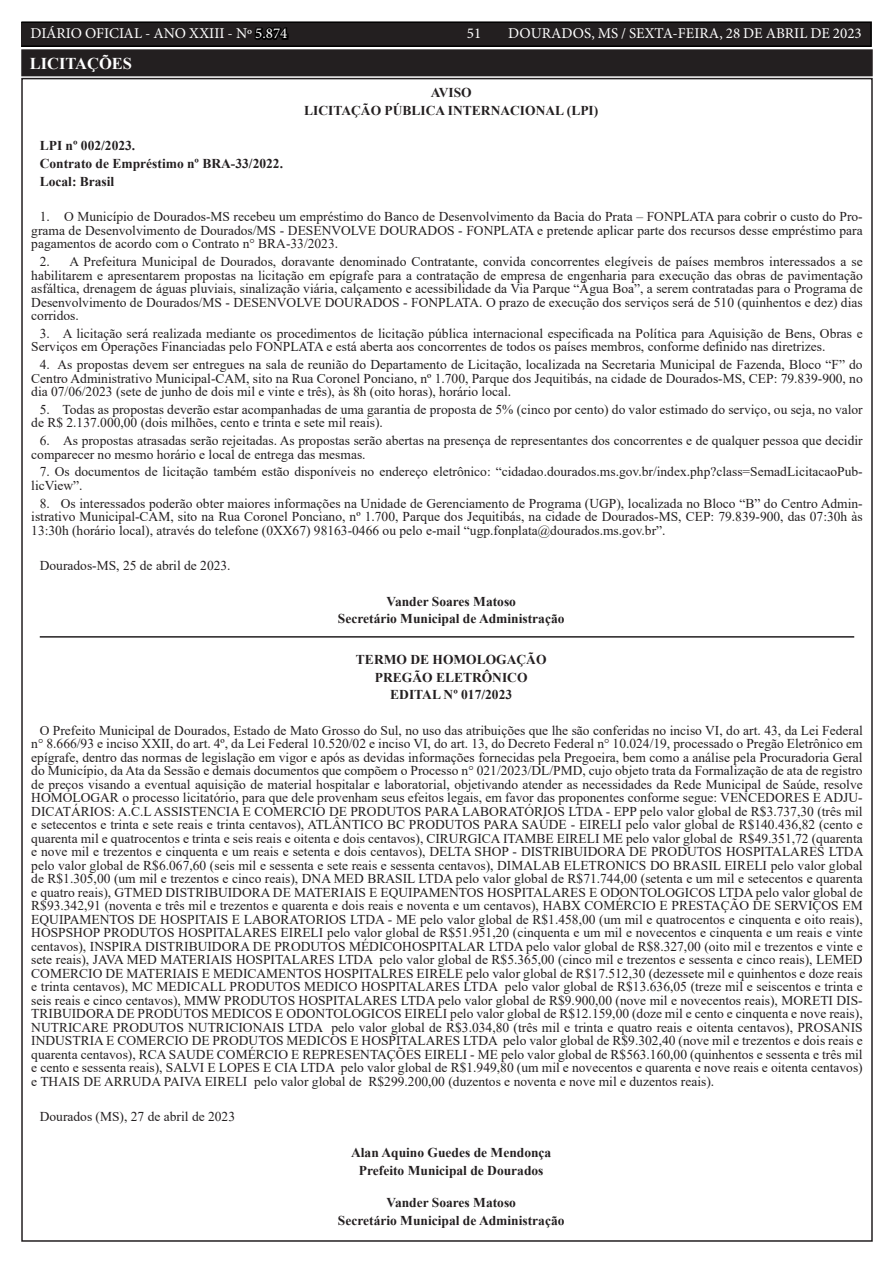
<style>
.page{position:relative;width:893px;height:1263px;background:#fff}
.page>*{position:absolute;margin:0;border:0;box-sizing:border-box;transform-origin:0 0}
.t1{font:700 16.5px "Times New Roman";color:#fff}
.t2{font:15px "Minion Pro";color:#fff}
.t3{font:13.5px/13.5px "Times New Roman";color:#231f20;text-align:justify}
.t4{font:700 13.5px/17.7px "Times New Roman";color:#231f20;text-align:center}
.s1{color:#000}
</style>
<div class="page">
<div style="left:21px;top:22px;width:850px;height:24px;background:#231f20"></div>
<div style="left:21px;top:21px;width:851px;height:26px;border:2px solid #000"></div>
<hr style="left:40px;top:636px;width:814px;height:2px;background:#231f20">
<div style="left:23px;top:51px;width:848px;height:23px;background:#231f20"></div>
<div style="left:21px;top:49px;width:852px;height:27px;border:4px solid #231f20"></div>
<p class="t2" style="left:31px;top:24px;width:258px">DIÁRIO OFICIAL - ANO XXIII - Nº <span class="s1">5.874</span></p>
<p class="t2" style="left:467px;top:24px;width:16px">51</p>
<p class="t2" style="left:508px;top:24px;width:355px">DOURADOS, MS / SEXTA-FEIRA, 28 DE ABRIL DE 2023</p>
<p class="t1" style="left:30px;top:52px;width:104px">LICITAÇÕES</p>
<p class="t4" style="left:304px;top:83px;width:296px">AVISO<br>LICITAÇÃO PÚBLICA INTERNACIONAL (LPI)</p>
<p class="t4" style="left:40px;top:136px;width:245px;text-align:left">LPI nº 002/2023.<br>Contrato de Empréstimo nº BRA-33/2022.<br>Local: Brasil</p>
<p class="t3" style="left:31px;top:210px;width:833px;text-indent:9px">1. O Município de Dourados-MS recebeu um empréstimo do Banco de Desenvolvimento da Bacia do Prata – FONPLATA para cobrir o custo do Pro&shy;grama de Desenvolvimento de Dourados/MS - DESENVOLVE DOURADOS - FONPLATA e pretende aplicar parte dos recursos desse empréstimo para pagamentos de acordo com o Contrato n° BRA-33/2023.</p>
<p class="t3" style="left:31px;top:254px;width:833px;text-indent:9px">2. A Prefeitura Municipal de Dourados, doravante denominado Contratante, convida concorrentes elegíveis de países membros interessados a se habilitarem e apresentarem propostas na licitação em epígrafe para a contratação de empresa de engenharia para execução das obras de pavimentação asfáltica, drenagem de águas pluviais, sinalização viária, calçamento e acessibilidade da Via Parque “Água Boa”, a serem contratadas para o Programa de Desenvolvimento de Dourados/MS - DESENVOLVE DOURADOS - FONPLATA. O prazo de execução dos serviços será de 510 (quinhentos e dez) dias corridos.</p>
<p class="t3" style="left:31px;top:326px;width:833px;text-indent:9px">3. A licitação será realizada mediante os procedimentos de licitação pública internacional especificada na Política para Aquisição de Bens, Obras e<br>Serviços em Operações Financiadas pelo FONPLATA e está aberta aos concorrentes de todos os países membros, conforme definido nas diretrizes.</p>
<p class="t3" style="left:31px;top:357px;width:833px;text-indent:9px">4. As propostas devem ser entregues na sala de reunião do Departamento de Licitação, localizada na Secretaria Municipal de Fazenda, Bloco “F” do Centro Administrativo Municipal-CAM, sito na Rua Coronel Ponciano, nº 1.700, Parque dos Jequitibás, na cidade de Dourados-MS, CEP: 79.839-900, no dia 07/06/2023 (sete de junho de dois mil e vinte e três), às 8h (oito horas), horário local.</p>
<p class="t3" style="left:31px;top:402px;width:833px;text-indent:9px">5. Todas as propostas deverão estar acompanhadas de uma garantia de proposta de 5% (cinco por cento) do valor estimado do serviço, ou seja, no valor de R$ 2.137.000,00 (dois milhões, cento e trinta e sete mil reais).</p>
<p class="t3" style="left:31px;top:433px;width:833px;text-indent:9px">6. As propostas atrasadas serão rejeitadas. As propostas serão abertas na presença de representantes dos concorrentes e de qualquer pessoa que decidir comparecer no mesmo horário e local de entrega das mesmas.</p>
<p class="t3" style="left:31px;top:465px;width:833px;text-indent:9px">7. Os documentos de licitação também estão disponíveis no endereço eletrônico: “cidadao.dourados.ms.gov.br/index.php?class=SemadLicitacaoPub&shy;licView”.</p>
<p class="t3" style="left:31px;top:496px;width:833px;text-indent:9px">8. Os interessados poderão obter maiores informações na Unidade de Gerenciamento de Programa (UGP), localizada no Bloco “B” do Centro Admin&shy;istrativo Municipal-CAM, sito na Rua Coronel Ponciano, nº 1.700, Parque dos Jequitibás, na cidade de Dourados-MS, CEP: 79.839-900, das 07:30h às 13:30h (horário local), através do telefone (0XX67) 98163-0466 ou pelo e-mail “ugp.fonplata@dourados.ms.gov.br”.</p>
<p class="t3" style="left:40px;top:558px;width:192px">Dourados-MS, 25 de abril de 2023.</p>
<p class="t4" style="left:338px;top:592px;width:228px">Vander Soares Matoso<br>Secretário Municipal de Administração</p>
<p class="t4" style="left:356px;top:650px;width:192px">TERMO DE HOMOLOGAÇÃO<br>PREGÃO ELETRÔNICO<br>EDITAL Nº 017/2023</p>
<p class="t3" style="left:31px;top:723px;width:834px;text-indent:9px">O Prefeito Municipal de Dourados, Estado de Mato Grosso do Sul, no uso das atribuições que lhe são conferidas no inciso VI, do art. 43, da Lei Federal n° 8.666/93 e inciso XXII, do art. 4º, da Lei Federal 10.520/02 e inciso VI, do art. 13, do Decreto Federal n° 10.024/19, processado o Pregão Eletrônico em epígrafe, dentro das normas de legislação em vigor e após as devidas informações fornecidas pela Pregoeira, bem como a análise pela Procuradoria Geral do Município, da Ata da Sessão e demais documentos que compõem o Processo n° 021/2023/DL/PMD, cujo objeto trata da Formalização de ata de registro de preços visando a eventual aquisição de material hospitalar e laboratorial, objetivando atender as necessidades da Rede Municipal de Saúde, resolve HOMOLOGAR o processo licitatório, para que dele provenham seus efeitos legais, em favor das proponentes conforme segue: VENCEDORES E ADJU-DICATÁRIOS: A.C.L ASSISTENCIA E COMERCIO DE PRODUTOS PARA LABORATÓRIOS LTDA - EPP pelo valor global de R$3.737,30 (três mil e setecentos e trinta e sete reais e trinta centavos), ATLÂNTICO BC PRODUTOS PARA SAÚDE - EIRELI pelo valor global de R$140.436,82 (cento e quarenta mil e quatrocentos e trinta e seis reais e oitenta e dois centavos), CIRURGICA ITAMBE EIRELI ME pelo valor global de R$49.351,72 (quarenta e nove mil e trezentos e cinquenta e um reais e setenta e dois centavos), DELTA SHOP - DISTRIBUIDORA DE PRODUTOS HOSPITALARES LTDA pelo valor global de R$6.067,60 (seis mil e sessenta e sete reais e sessenta centavos), DIMALAB ELETRONICS DO BRASIL EIRELI pelo valor global de R$1.305,00 (um mil e trezentos e cinco reais), DNA MED BRASIL LTDA pelo valor global de R$71.744,00 (setenta e um mil e setecentos e quarenta e quatro reais), GTMED DISTRIBUIDORA DE MATERIAIS E EQUIPAMENTOS HOSPITALARES E ODONTOLOGICOS LTDA pelo valor global de R$93.342,91 (noventa e três mil e trezentos e quarenta e dois reais e noventa e um centavos), HABX COMÉRCIO E PRESTAÇÃO DE SERVIÇOS EM EQUIPAMENTOS DE HOSPITAIS E LABORATORIOS LTDA - ME pelo valor global de R$1.458,00 (um mil e quatrocentos e cinquenta e oito reais), HOSPSHOP PRODUTOS HOSPITALARES EIRELI pelo valor global de R$51.951,20 (cinquenta e um mil e novecentos e cinquenta e um reais e vinte centavos), INSPIRA DISTRIBUIDORA DE PRODUTOS MÉDICOHOSPITALAR LTDA pelo valor global de R$8.327,00 (oito mil e trezentos e vinte e sete reais), JAVA MED MATERIAIS HOSPITALARES LTDA pelo valor global de R$5.365,00 (cinco mil e trezentos e sessenta e cinco reais), LEMED COMERCIO DE MATERIAIS E MEDICAMENTOS HOSPITALRES EIRELE pelo valor global de R$17.512,30 (dezessete mil e quinhentos e doze reais e trinta centavos), MC MEDICALL PRODUTOS MEDICO HOSPITALARES LTDA pelo valor global de R$13.636,05 (treze mil e seiscentos e trinta e seis reais e cinco centavos), MMW PRODUTOS HOSPITALARES LTDA pelo valor global de R$9.900,00 (nove mil e novecentos reais), MORETI DIS-TRIBUIDORA DE PRODUTOS MEDICOS E ODONTOLOGICOS EIRELI pelo valor global de R$12.159,00 (doze mil e cento e cinquenta e nove reais), NUTRICARE PRODUTOS NUTRICIONAIS LTDA pelo valor global de R$3.034,80 (três mil e trinta e quatro reais e oitenta centavos), PROSANIS INDUSTRIA E COMERCIO DE PRODUTOS MEDICOS E HOSPITALARES LTDA pelo valor global de R$9.302,40 (nove mil e trezentos e dois reais e quarenta centavos), RCA SAUDE COMÉRCIO E REPRESENTAÇÕES EIRELI - ME pelo valor global de R$563.160,00 (quinhentos e sessenta e três mil e cento e sessenta reais), SALVI E LOPES E CIA LTDA pelo valor global de R$1.949,80 (um mil e novecentos e quarenta e nove reais e oitenta centavos) e THAIS DE ARRUDA PAIVA EIRELI pelo valor global de R$299.200,00 (duzentos e noventa e nove mil e duzentos reais).</p>
<p class="t3" style="left:40px;top:1110px;width:197px">Dourados (MS), 27 de abril de 2023</p>
<p class="t4" style="left:351px;top:1143px;width:202px">Alan Aquino Guedes de Mendonça<br>Prefeito Municipal de Dourados</p>
<p class="t4" style="left:338px;top:1193px;width:228px">Vander Soares Matoso<br>Secretário Municipal de Administração</p>
</div>
